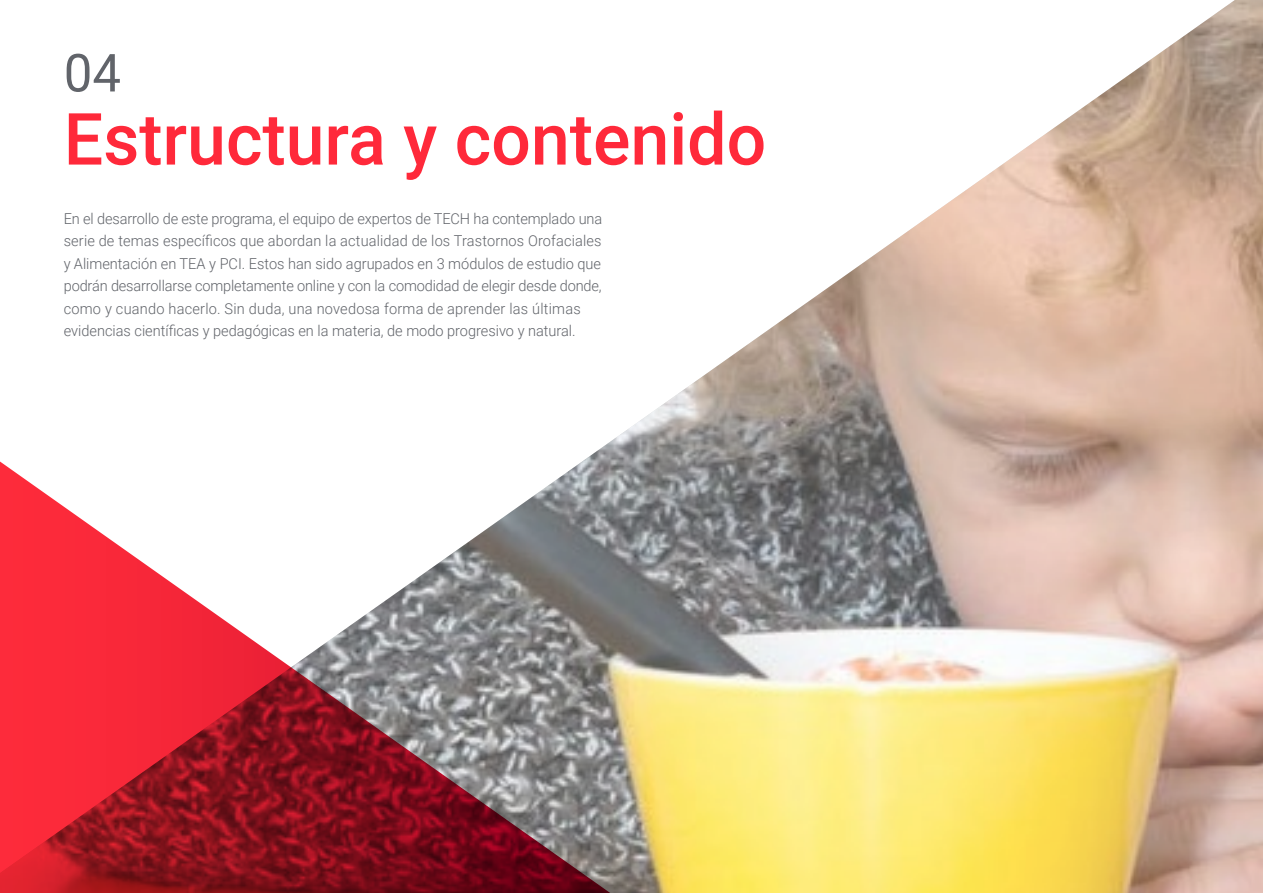
<style>
.page{position:relative;width:1263px;height:893px;background:#fff}
.page>*{position:absolute;margin:0;border:0;box-sizing:border-box;transform-origin:0 0}
.t1{font:500 72px "Roboto";color:#ff293a}
.t2{font:52.5px "Roboto";color:#61646a}
.t3{font:300 15px/22.5px "Roboto";color:#61646a}
</style>
<div class="page">
<img style="left:604px;top:0;width:659px;height:893px">
<svg style="left:0;top:446px;width:640px;height:447px"></svg>
<h2 class="t2" style="left:64px;top:36px;width:59px">04</h2>
<h1 class="t1" style="left:64px;top:89px;width:704px">Estructura y contenido</h1>
<p class="t3" style="left:64px;top:207px;width:540px">En el desarrollo de este programa, el equipo de expertos de TECH ha contemplado una serie de temas específicos que abordan la actualidad de los Trastornos Orofaciales y Alimentación en TEA y PCI. Estos han sido agrupados en 3 módulos de estudio que podrán desarrollarse completamente online y con la comodidad de elegir desde donde, como y cuando hacerlo. Sin duda, una novedosa forma de aprender las últimas evidencias científicas y pedagógicas en la materia, de modo progresivo y natural.</p>
</div>
